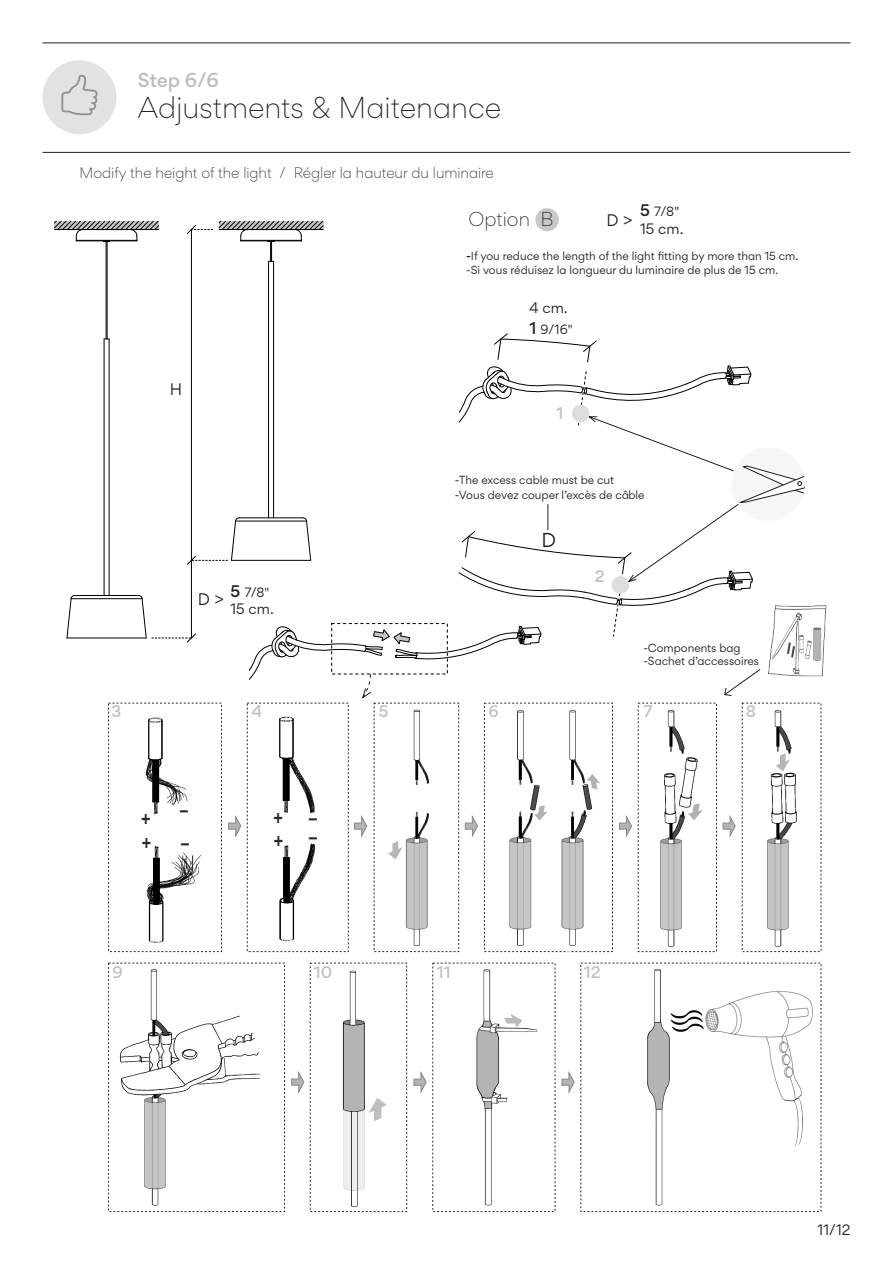
<style>
.page{position:relative;width:893px;height:1263px;background:#fff}
.page>*{position:absolute;margin:0;border:0;box-sizing:border-box;transform-origin:0 0}
.t1{font:300 33px "Swiss 721 BT";color:#2b2a29}
.Texto_Ficha_Tripa_20{font:300 27px "Gordita";color:#231f20}
.t2{font:700 condensed 19.8px/22.6px "Nimbus San L";color:#2b2a29}
.Texto_Ficha_Tripa_20-2{font:500 18px "Gordita";color:#bcbdc0}
.Texto_Ficha_Tripa_20-3{font:300 18px "Gordita";color:#231f20}
.t3{font:18px "Gordita";color:#231f20}
.GORDITA_7_-_guion{font:500 15px "Gordita";color:#c2c2c2}
.t4{font:15px "Gordita";color:#231f20}
.t5{font:300 13.5px "Gordita";color:#231f20}
.t6{font:13.5px "Gordita";color:#231f20}
.t7{font:12px "Gordita";color:#231f20}
.t8{font:10.5px "Gordita";color:#231f20}
.s1{font-weight:500;font-size:15px}
.s2{font-weight:500}
.s3{font-family:"Swiss 721 BT";font-weight:300;font-stretch:normal;font-size:33px}
</style>
<div class="page">
<hr style="left:43px;top:43px;width:807px;height:1px;background:#231f20">
<hr style="left:43px;top:152px;width:807px;height:1px;background:#231f20">
<div style="left:43px;top:60px;width:73px;height:74px;background:#e3e2e2;border-radius:50%"></div>
<svg style="left:61px;top:75px;width:37px;height:40px"></svg>
<div style="left:535px;top:208px;width:24px;height:23px;background:#c7c8ca;border-radius:50%"></div>
<hr style="left:191px;top:560px;width:1px;height:78px;background:#010101">
<hr style="left:191px;top:230px;width:1px;height:330px;background:#010101">
<svg style="left:187px;top:225px;width:26px;height:9px"></svg>
<svg style="left:152px;top:634px;width:44px;height:8px"></svg>
<hr style="left:107px;top:241px;width:1px;height:98px;background:#010101">
<hr style="left:106px;top:241px;width:1px;height:98px;background:#010101">
<svg style="left:54px;top:221px;width:105px;height:21px"></svg>
<hr style="left:67px;top:638px;width:79px;height:1px;background:#010101">
<hr style="left:71px;top:598px;width:71px;height:1px;background:#010101">
<hr style="left:75px;top:595px;width:64px;height:1px;background:#010101">
<svg style="left:67px;top:595px;width:8px;height:43px"></svg>
<svg style="left:138px;top:595px;width:8px;height:43px"></svg>
<hr style="left:231px;top:560px;width:80px;height:1px;background:#010101">
<hr style="left:236px;top:521px;width:71px;height:1px;background:#010101">
<hr style="left:239px;top:518px;width:64px;height:1px;background:#010101">
<svg style="left:187px;top:518px;width:52px;height:47px"></svg>
<hr style="left:109px;top:339px;width:1px;height:256px;background:#010101">
<hr style="left:104px;top:339px;width:1px;height:256px;background:#010101">
<svg style="left:219px;top:221px;width:104px;height:41px"></svg>
<hr style="left:273px;top:261px;width:1px;height:257px;background:#010101">
<hr style="left:268px;top:261px;width:1px;height:257px;background:#010101">
<img style="left:476px;top:969px;width:62px;height:237px">
<img style="left:388px;top:709px;width:41px;height:237px">
<div style="left:484px;top:703px;width:129px;height:249px;border:1px dashed #2b2a29"></div>
<img style="left:509px;top:710px;width:39px;height:236px">
<img style="left:554px;top:710px;width:49px;height:241px">
<img style="left:660px;top:710px;width:43px;height:237px">
<img style="left:342px;top:970px;width:44px;height:238px">
<img style="left:647px;top:968px;width:166px;height:238px">
<div style="left:108px;top:703px;width:114px;height:249px;border:1px dashed #2b2a29"></div>
<img style="left:113px;top:969px;width:149px;height:244px">
<div style="left:108px;top:963px;width:177px;height:249px;border:1px dashed #2b2a29"></div>
<svg style="left:228px;top:816px;width:13px;height:20px"></svg>
<svg style="left:354px;top:816px;width:13px;height:20px"></svg>
<svg style="left:465px;top:816px;width:13px;height:20px"></svg>
<svg style="left:619px;top:816px;width:13px;height:20px"></svg>
<svg style="left:562px;top:1072px;width:12px;height:20px"></svg>
<svg style="left:414px;top:1072px;width:12px;height:20px"></svg>
<svg style="left:292px;top:1072px;width:12px;height:20px"></svg>
<img style="left:767px;top:710px;width:30px;height:237px">
<svg style="left:723px;top:816px;width:12px;height:20px"></svg>
<img style="left:279px;top:716px;width:36px;height:226px">
<img style="left:145px;top:717px;width:56px;height:226px">
<img style="left:808px;top:605px;width:18px;height:71px">
<svg style="left:250px;top:333px;width:558px;height:366px"></svg>
<p class="Texto_Ficha_Tripa_20-2" style="left:138px;top:66px;width:83px">Step 6/6</p>
<p class="Texto_Ficha_Tripa_20" style="left:138px;top:88px;width:365px">Adjustments &amp; Maitenance</p>
<p class="t5" style="left:79px;top:163px;width:416px">Modify the height of the light / Régler la hauteur du luminaire</p>
<p class="Texto_Ficha_Tripa_20-3" style="left:469px;top:206px;width:86px">Option B</p>
<p class="t4" style="left:606px;top:209px;width:27px">D &gt;</p>
<p class="t7" style="left:640px;top:203px;width:40px"><span class="s1">5</span> 7/8"</p>
<p class="t6" style="left:640px;top:218px;width:45px">15 cm.</p>
<p class="t8" style="left:466px;top:248px;width:334px"><span class="s2">-</span>If you reduce the length of the light fitting by more than 15 cm.</p>
<p class="t8" style="left:466px;top:263px;width:314px">-Si vous réduisez la longueur du luminaire de plus de 15 cm.</p>
<p class="t6" style="left:529px;top:298px;width:40px">4 cm.</p>
<p class="t4" style="left:170px;top:378px;width:14px">H</p>
<p class="t7" style="left:230px;top:583px;width:40px"><span class="s1">5</span> 7/8"</p>
<p class="t4" style="left:198px;top:588px;width:27px">D &gt;</p>
<p class="t6" style="left:230px;top:599px;width:45px">15 cm.</p>
<p class="t7" style="left:529px;top:321px;width:45px"><span class="s1">1</span> 9/16"</p>
<p class="GORDITA_7_-_guion" style="left:556px;top:402px;width:8px">1</p>
<p class="t8" style="left:455px;top:473px;width:161px">-The excess cable must be cut</p>
<p class="t8" style="left:455px;top:487px;width:191px">-Vous devez couper l’excès de câble</p>
<p class="t3" style="left:541px;top:526px;width:16px">D</p>
<p class="GORDITA_7_-_guion" style="left:595px;top:565px;width:11px">2</p>
<p class="t8" style="left:643px;top:640px;width:99px">-Components bag</p>
<p class="t8" style="left:643px;top:653px;width:117px">-Sachet d’accessoires</p>
<p class="GORDITA_7_-_guion" style="left:111px;top:700px;width:11px">3</p>
<p class="GORDITA_7_-_guion" style="left:252px;top:700px;width:12px">4</p>
<p class="GORDITA_7_-_guion" style="left:379px;top:700px;width:11px">5</p>
<p class="GORDITA_7_-_guion" style="left:489px;top:700px;width:12px">6</p>
<p class="GORDITA_7_-_guion" style="left:643px;top:700px;width:11px">7</p>
<p class="GORDITA_7_-_guion" style="left:746px;top:700px;width:12px">8</p>
<p class="t2" style="left:141px;top:804px;width:51px;line-height:24.8px">+ <sup>- </sup>+ <span class="s3">-</span></p>
<p class="t2" style="left:274px;top:804px;width:11px">+ +</p>
<p class="t1" style="left:308px;top:796px;width:12px">-</p>
<p class="t1" style="left:308px;top:815px;width:12px">-</p>
<p class="GORDITA_7_-_guion" style="left:112px;top:961px;width:12px">9</p>
<p class="GORDITA_7_-_guion" style="left:314px;top:961px;width:20px">10</p>
<p class="GORDITA_7_-_guion" style="left:437px;top:961px;width:15px">11</p>
<p class="GORDITA_7_-_guion" style="left:584px;top:961px;width:18px">12</p>
<p class="t6" style="left:818px;top:1220px;width:34px">11/12</p>
</div>
